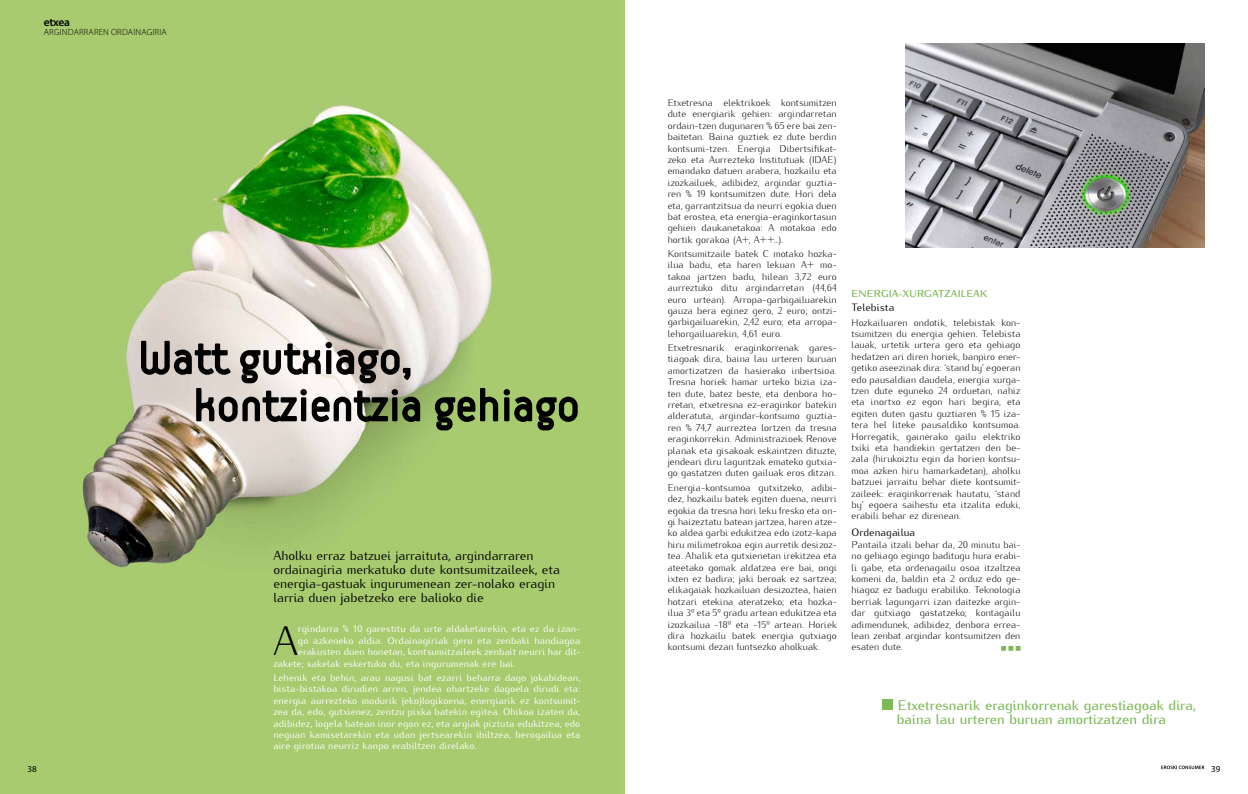
<style>
.page{position:relative;width:1248px;height:794px;background:#fff}
.page>*{position:absolute;margin:0;border:0;box-sizing:border-box;transform-origin:0 0}
.t1{font:43px/47.1px "VSV Melon Regular";letter-spacing:-.03em;color:#000}
.t2{font:300 41.1px "Kurier";color:#000}
.t3{font:500 14px/14px "Kurier";color:#7db956}
.t4{font:13px/14px "Kurier";letter-spacing:-.005em;color:#000}
.t5{font:600 11.5px "Myriad Pro";letter-spacing:-.02em;color:#000}
.t6{font:10.6px "Kurier";color:#000}
.t7{font:700 10px "Kurier";letter-spacing:.015em;color:#7db956}
.t8{font:300 9.8px/11.4px "Kurier";letter-spacing:.005em;color:#000;text-align:justify}
.t9{font:9.8px/11.4px "Kurier";letter-spacing:.005em;color:#fff;text-align:justify}
.t10{font:300 9px "Myriad Pro";letter-spacing:.02em;color:#000}
.t11{font:9px "Myriad Pro";color:#000}
</style>
<div class="page">
<svg style="left:1161px;top:765px;width:43px;height:4px"></svg>
<img style="left:0;top:0;width:624px;height:794px">
<img style="left:905px;top:44px;width:299px;height:203px">
<svg style="left:140px;top:340px;width:281px;height:83px;background:#a7a29b"></svg>
<svg style="left:434px;top:387px;width:144px;height:45px;background:#778f4e"></svg>
<div style="left:882px;top:699px;width:11px;height:11px;background:#7db956"></div>
<svg style="left:1001px;top:646px;width:19px;height:5px"></svg>
<p class="t5" style="left:44px;top:16px;width:28px">etxea</p>
<p class="t10" style="left:44px;top:27px;width:124px">ARGINDARRAREN ORDAINAGIRIA</p>
<h1 class="t1" style="left:192px;top:334px;width:389px;text-indent:-55px">Watt gutxiago, kontzientzia gehiago</h1>
<h3 class="t4" style="left:273px;top:547px;width:288px">Aholku erraz batzuei jarraituta, argindarraren ordainagiria merkatuko dute kontsumitzaileek, eta energia-gastuak ingurumenean zer-nolako eragin larria duen jabetzeko ere balioko die</h3>
<p class="t11" style="left:28px;top:763px;width:11px">38</p>
<h2 class="t2" style="left:273px;top:609px;width:26px">A</h2>
<p class="t9" style="left:298px;top:622px;width:284px">rgindarra % 10 garestitu da urte aldaketarekin, eta ez da izan-</p>
<p class="t9" style="left:298px;top:634px;width:284px">go azkeneko aldia. Ordainagiriak gero eta zenbaki handiagoa</p>
<p class="t9" style="left:298px;top:645px;width:284px">erakusten duen honetan, kontsumitzaileek zenbait neurri har dit-</p>
<p class="t9" style="left:273px;top:657px;width:244px">zakete; sakelak eskertuko du, eta ingurumenak ere bai.</p>
<p class="t9" style="left:273px;top:671px;width:308px">Lehenik eta behin, arau nagusi bat ezarri beharra dago jokabidean, bista-bistakoa dirudien arren, jendea ohartzeke dagoela dirudi eta: energia aurrezteko modurik (eko)logikoena, energiarik ez kontsumit&shy;zea da, edo, gutxienez, zentzu pixka batekin egitea. Ohikoa izaten da, adibidez, logela batean inor egon ez, eta argiak piztuta edukitzea, edo neguan kamisetarekin eta udan jertsearekin ibiltzea, berogailua eta aire girotua neurriz kanpo erabiltzen direlako.</p>
<p class="t8" style="left:667px;top:96px;width:170px">Etxetresna elektrikoek kontsumitzen dute energiarik gehien: argindarretan ordain-tzen dugunaren % 65 ere bai zen&shy;baitetan. Baina guztiek ez dute berdin kontsumi-tzen. Energia Dibertsifikat&shy;zeko eta Aurrezteko Institutuak (IDAE) emandako datuen arabera, hozkailu eta izozkailuek, adibidez, argindar guztia&shy;ren % 19 kontsumitzen dute. Hori dela eta, garrantzitsua da neurri egokia duen bat erostea, eta energia-eraginkortasun gehien daukanetakoa: A motakoa edo hortik gorakoa (A+, A++…).</p>
<p class="t8" style="left:667px;top:247px;width:170px">Kontsumitzaile batek C motako hozka&shy;ilua badu, eta haren lekuan A+ mo&shy;takoa jartzen badu, hilean 3,72 euro aurreztuko ditu argindarretan (44,64 euro urtean). Arropa-garbigailuarekin gauza bera eginez gero, 2 euro; ontzi&shy;garbigailuarekin, 2,42 euro; eta arropa&shy;lehorgailuarekin, 4,61 euro.</p>
<p class="t8" style="left:667px;top:341px;width:170px">Etxetresnarik eraginkorrenak gares&shy;tiagoak dira, baina lau urteren buruan amortizatzen da hasierako inbertsioa.<br>Tresna horiek hamar urteko bizia iza&shy;ten dute, batez beste, eta denbora ho&shy;rretan, etxetresna ez-eraginkor batekin alderatuta, argindar-kontsumo guztia&shy;ren % 74,7 aurreztea lortzen da tresna eraginkorrekin. Administrazioek Renove planak eta gisakoak eskaintzen dituzte, jendeari diru laguntzak emateko gutxia&shy;go gastatzen duten gailuak eros ditzan.</p>
<p class="t8" style="left:667px;top:481px;width:170px">Energia-kontsumoa gutxitzeko, adibi&shy;dez, hozkailu batek egiten duena, neurri egokia da tresna hori leku fresko eta on&shy;gi haizeztatu batean jartzea, haren atze&shy;ko aldea garbi edukitzea edo izotz-kapa hiru milimetrokoa egin aurretik desizoz&shy;tea. Ahalik eta gutxienetan irekitzea eta ateetako gomak aldatzea ere bai, ongi ixten ez badira; jaki beroak ez sartzea; elikagaiak hozkailuan desizoztea, haien hotzari etekina ateratzeko; eta hozka&shy;ilua 3º eta 5º gradu artean edukitzea eta izozkailua -18º eta -15º artean. Horiek dira hozkailu batek energia gutxiago kontsumi dezan funtsezko aholkuak.</p>
<p class="t7" style="left:851px;top:286px;width:137px">ENERGIA-XURGATZAILEAK</p>
<p class="t6" style="left:851px;top:299px;width:45px">Telebista</p>
<p class="t8" style="left:851px;top:315px;width:170px">Hozkailuaren ondotik, telebistak kon&shy;tsumitzen du energia gehien. Telebista lauak, urtetik urtera gero eta gehiago hedatzen ari diren horiek, banpiro ener&shy;getiko aseezinak dira: ‘stand by’ egoeran edo pausaldian daudela, energia xurga&shy;tzen dute eguneko 24 orduetan, nahiz eta inortxo ez egon hari begira, eta egiten duten gastu guztiaren % 15 iza&shy;tera hel liteke pausaldiko kontsumoa.<br>Horregatik, gainerako gailu elektriko txiki eta handiekin gertatzen den be&shy;zala (hirukoiztu egin da horien kontsu&shy;moa azken hiru hamarkadetan), aholku batzuei jarraitu behar diete kontsumit&shy;zaileek: eraginkorrenak hautatu, ‘stand by’ egoera saihestu eta itzalita eduki, erabili behar ez direnean.</p>
<p class="t6" style="left:851px;top:524px;width:65px">Ordenagailua</p>
<p class="t8" style="left:851px;top:538px;width:170px">Pantaila itzali behar da, 20 minutu bai&shy;no gehiago egingo baditugu hura erabi&shy;li gabe, eta ordenagailu osoa itzaltzea komeni da, baldin eta 2 orduz edo ge&shy;hiagoz ez badugu erabiliko. Teknologia berriak lagungarri izan daitezke argin&shy;dar gutxiago gastatzeko; kontagailu adimendunek, adibidez, denbora errea&shy;lean zenbat argindar kontsumitzen den esaten dute.</p>
<h3 class="t3" style="left:896px;top:697px;width:301px">Etxetresnarik eraginkorrenak garestiagoak dira, baina lau urteren buruan amortizatzen dira</h3>
<p class="t11" style="left:1210px;top:763px;width:11px">39</p>
</div>
